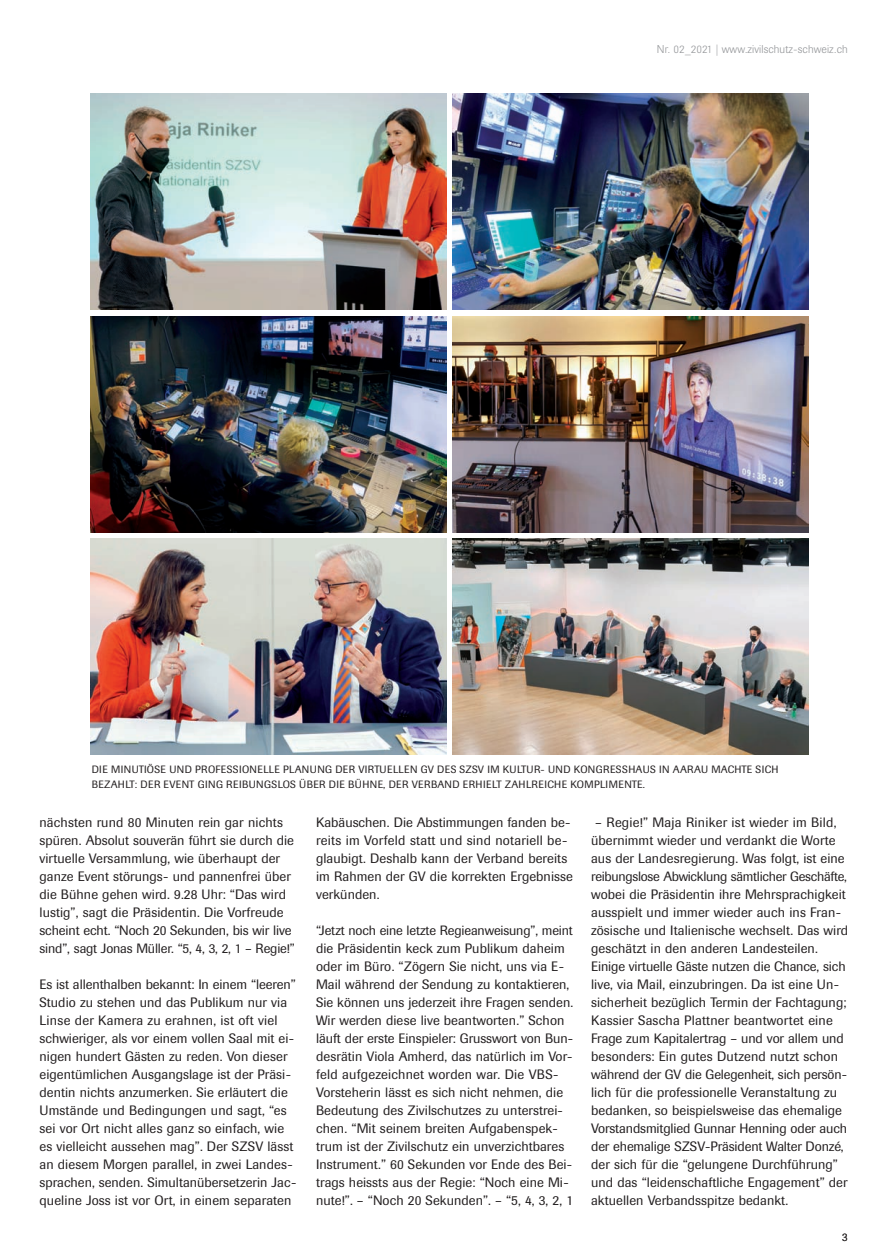
<style>
.page{position:relative;width:890px;height:1260px;background:#fff}
.page>*{position:absolute;margin:0;border:0;box-sizing:border-box;transform-origin:0 0}
.t1{font:13.5px/18px "Berthold Imago BQ";letter-spacing:.005em;color:#231f20}
.t2{font:13.35px "Berthold Imago BQ";letter-spacing:-.01em;color:#231f20}
.t3{font:300 11.25px "Berthold Imago BQ";letter-spacing:.01em;color:#939598}
.t4{font:300 11.25px "Berthold Imago BQ";color:#231f20}
.t5{font:10.5px/15px "Berthold Imago BQ";letter-spacing:.025em;color:#231f20}
</style>
<div class="page">
<img style="left:90px;top:93px;width:719px;height:662px">
<p class="t3" style="left:656px;top:43px;width:192px">Nr. 02_2021 | www.zivilschutz-schweiz.ch</p>
<p class="t5" style="left:92px;top:761px;width:688px">DIE MINUTIÖSE UND PROFESSIONELLE PLANUNG DER VIRTUELLEN GV DES SZSV IM KULTUR- UND KONGRESSHAUS IN AARAU MACHTE SICH<br>BEZAHLT: DER EVENT GING REIBUNGSLOS ÜBER DIE BÜHNE, DER VERBAND ERHIELT ZAHLREICHE KOMPLIMENTE.</p>
<p class="t1" style="left:39px;top:813px;width:256px">nächsten rund 80 Minuten rein gar nichts spüren. Absolut souverän führt sie durch die virtuelle Versammlung, wie überhaupt der ganze Event störungs- und pannenfrei über die Bühne gehen wird. 9.28 Uhr: “Das wird lustig”, sagt die Präsidentin. Die Vorfreude scheint echt. “Noch 20 Sekunden, bis wir live</p>
<p class="t2" style="left:39px;top:940px;width:257px">sind”, sagt Jonas Müller. “5, 4, 3, 2, 1 – Regie!”</p>
<p class="t1" style="left:39px;top:975px;width:258px">Es ist allenthalben bekannt: In einem “leeren” Studio zu stehen und das Publikum nur via Linse der Kamera zu erahnen, ist oft viel schwieriger, als vor einem vollen Saal mit ei&shy;nigen hundert Gästen zu reden. Von dieser eigentümlichen Ausgangslage ist der Präsi&shy;dentin nichts anzumerken. Sie erläutert die Umstände und Bedingungen und sagt, “es sei vor Ort nicht alles ganz so einfach, wie es vielleicht aussehen mag”. Der SZSV lässt an diesem Morgen parallel, in zwei Landes&shy;sprachen, senden. Simultanübersetzerin Jac&shy;queline Joss ist vor Ort, in einem separaten</p>
<p class="t1" style="left:316px;top:813px;width:258px">Kabäuschen. Die Abstimmungen fanden be&shy;reits im Vorfeld statt und sind notariell be&shy;glaubigt. Deshalb kann der Verband bereits im Rahmen der GV die korrekten Ergebnisse verkünden.</p>
<p class="t2" style="left:316px;top:922px;width:258px">“Jetzt noch eine letzte Regieanweisung”, meint</p>
<p class="t1" style="left:316px;top:939px;width:259px">die Präsidentin keck zum Publikum daheim oder im Büro. “Zögern Sie nicht, uns via E-Mail während der Sendung zu kontaktieren, Sie können uns jederzeit ihre Fragen senden.<br>Wir werden diese live beantworten.” Schon läuft der erste Einspieler: Grusswort von Bun&shy;desrätin Viola Amherd, das natürlich im Vor&shy;feld aufgezeichnet worden war. Die VBS-Vorsteherin lässt es sich nicht nehmen, die Bedeutung des Zivilschutzes zu unterstrei&shy;chen. “Mit seinem breiten Aufgabenspek&shy;trum ist der Zivilschutz ein unverzichtbares Instrument.” 60 Sekunden vor Ende des Bei&shy;trags heissts aus der Regie: “Noch eine Mi&shy;nute!”. – “Noch 20 Sekunden”. – “5, 4, 3, 2, 1</p>
<p class="t1" style="left:591px;top:813px;width:255px;text-indent:4px">– Regie!” Maja Riniker ist wieder im Bild, übernimmt wieder und verdankt die Worte aus der Landesregierung. Was folgt, ist eine</p>
<p class="t2" style="left:591px;top:868px;width:257px">reibungslose Abwicklung sämtlicher Geschäfte,</p>
<p class="t1" style="left:591px;top:885px;width:258px">wobei die Präsidentin ihre Mehrsprachigkeit ausspielt und immer wieder auch ins Fran&shy;zösische und Italienische wechselt. Das wird geschätzt in den anderen Landesteilen.<br>Einige virtuelle Gäste nutzen die Chance, sich live, via Mail, einzubringen. Da ist eine Un&shy;sicherheit bezüglich Termin der Fachtagung; Kassier Sascha Plattner beantwortet eine Frage zum Kapitalertrag – und vor allem und besonders: Ein gutes Dutzend nutzt schon</p>
<p class="t2" style="left:591px;top:1066px;width:257px">während der GV die Gelegenheit, sich persön-</p>
<p class="t1" style="left:591px;top:1083px;width:258px">lich für die professionelle Veranstaltung zu bedanken, so beispielsweise das ehemalige Vorstandsmitglied Gunnar Henning oder auch der ehemalige SZSV-Präsident Walter Donzé, der sich für die “gelungene Durchführung”» und das “leidenschaftliche Engagement” der aktuellen Verbandsspitze bedankt.</p>
<p class="t4" style="left:841px;top:1230px;width:7px">3</p>
</div>
